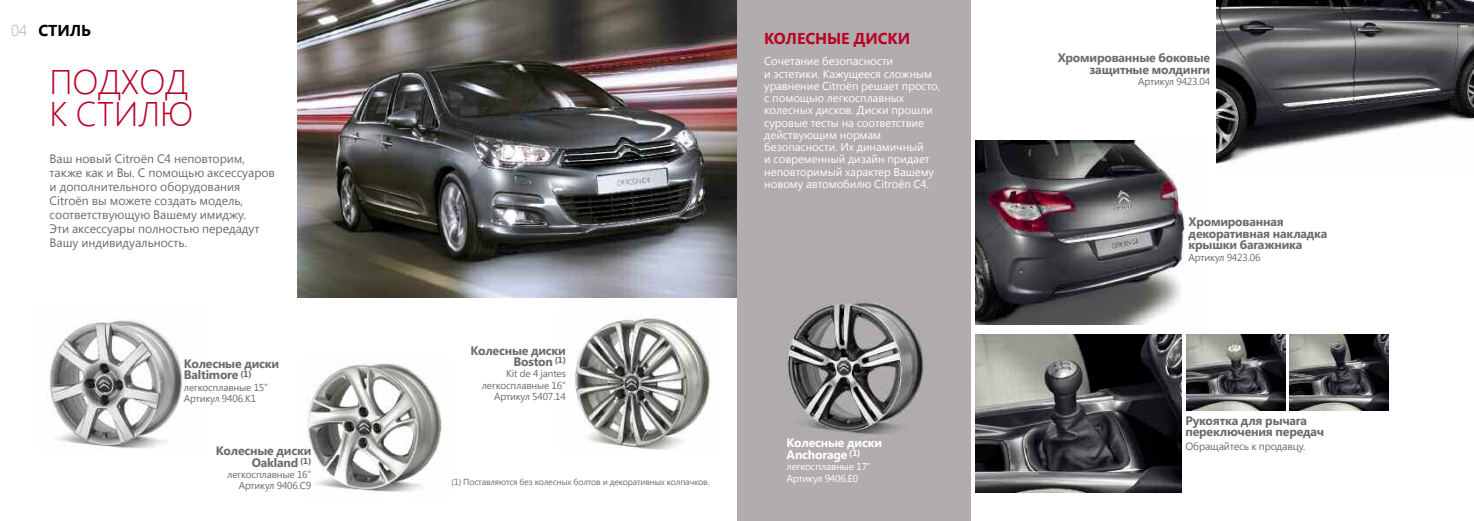
<style>
.page{position:relative;width:1474px;height:521px;background:#fff}
.page>*{position:absolute;margin:0;border:0;box-sizing:border-box;transform-origin:0 0}
.t1{font:300 34.12px/31.5px "Segoe UI";letter-spacing:-.005em;color:#b90027}
.t2{font:700 15.75px "Segoe UI";letter-spacing:-.005em;color:#b90027}
.t3{font:700 15.75px "Segoe UI";letter-spacing:-.005em;color:#000}
.t4{font:12.25px/14px "Segoe UI";letter-spacing:-.005em;color:#6b6b6b}
.t5{font:700 12.25px/11.4px "Segoe UI";letter-spacing:-.015em;color:#6b6b6b}
.t6{font:700 12.25px/11.4px "Segoe UI";letter-spacing:-.015em;color:#fff}
.t7{font:11.38px/12.2px "Segoe UI";letter-spacing:-.005em;color:#fff}
.t8{font:10.5px "Segoe UI";letter-spacing:-.015em;color:#6b6b6b}
.t9{font:10.06px/11.4px "Segoe UI";letter-spacing:-.015em;color:#6b6b6b;text-align:right}
.t10{font:10.06px/11.4px "Segoe UI";letter-spacing:-.015em;color:#fff}
.t11{font:8.75px "Segoe UI";letter-spacing:-.015em;color:#6b6b6b}
.s1{font-weight:300;color:#b1adaf}
</style>
<div class="page">
<img style="left:975px;top:334px;width:206px;height:158px">
<img style="left:1186px;top:334px;width:98px;height:76px">
<img style="left:1289px;top:334px;width:99px;height:76px">
<div style="left:737px;top:0;width:233px;height:521px;background:#b1adaf"></div>
<img style="left:575px;top:314px;width:135px;height:136px">
<img style="left:1216px;top:0;width:257px;height:164px">
<img style="left:47px;top:318px;width:136px;height:131px">
<img style="left:298px;top:0;width:439px;height:298px">
<img style="left:307px;top:363px;width:135px;height:129px">
<img style="left:975px;top:141px;width:210px;height:184px">
<img style="left:787px;top:299px;width:137px;height:136px">
<h2 class="t3" style="left:11px;top:19px;width:81px"><span class="s1">04</span> СТИЛЬ</h2>
<h1 class="t1" style="left:50px;top:64px;width:145px">ПОДХОД<br>К СТИЛЮ</h1>
<p class="t4" style="left:50px;top:151px;width:227px">Ваш новый Citroën C4 неповторим, также как и Вы. С помощью аксессуаров и дополнительного оборудования Citroën вы можете создать модель, соответствующую Вашему имиджу.<br>Эти аксессуары полностью передадут Вашу индивидуальность.</p>
<p class="t5" style="left:184px;top:357px;width:97px">Колесные диски<br>Baltimore <sup>(1)</sup></p>
<p class="t9" style="left:184px;top:381px;width:86px;text-align:left">легкосплавные 15”<br>Артикул 9406.K1</p>
<p class="t5" style="left:216px;top:444px;width:97px;text-align:right">Колесные диски<br>Oakland <sup>(1)</sup></p>
<p class="t9" style="left:227px;top:468px;width:86px">легкосплавные 16”<br>Артикул 9406.C9</p>
<h2 class="t2" style="left:764px;top:27px;width:147px">КОЛЕСНЫЕ ДИСКИ</h2>
<p class="t7" style="left:764px;top:54px;width:177px">Сочетание безопасности<br>и эстетики. Кажущееся сложным уравнение Citroën решает просто, с помощью легкосплавных колесных дисков. Диски прошли суровые тесты на соответствие действующим нормам безопасности. Их динамичный<br>и современный дизайн придает неповторимый характер Вашему новому автомобилю Citroën C4.</p>
<p class="t5" style="left:470px;top:344px;width:97px;text-align:right">Колесные диски<br>Boston <sup>(1)</sup></p>
<p class="t9" style="left:482px;top:367px;width:86px">Kit de 4 jantes легкосплавные 16”<br>Артикул 5407.14</p>
<p class="t11" style="left:451px;top:475px;width:259px">(1) Поставляются без колесных болтов и декоративных колпачков.</p>
<p class="t6" style="left:786px;top:437px;width:97px">Колесные диски<br>Anchorage <sup>(1)</sup></p>
<p class="t10" style="left:786px;top:460px;width:86px">легкосплавные 17”<br>Артикул 9406.E0</p>
<p class="t5" style="left:1057px;top:51px;width:154px;text-align:right">Хромированные боковые защитные молдинги</p>
<p class="t9" style="left:1138px;top:75px;width:73px">Артикул 9423.04</p>
<p class="t5" style="left:1188px;top:216px;width:140px">Хромированная декоративная накладка крышки багажника</p>
<p class="t9" style="left:1188px;top:251px;width:73px">Артикул 9423.06</p>
<p class="t5" style="left:1185px;top:414px;width:140px">Рукоятка для рычага переключения передач</p>
<p class="t8" style="left:1185px;top:439px;width:121px">Обращайтесь к продавцу.</p>
</div>
